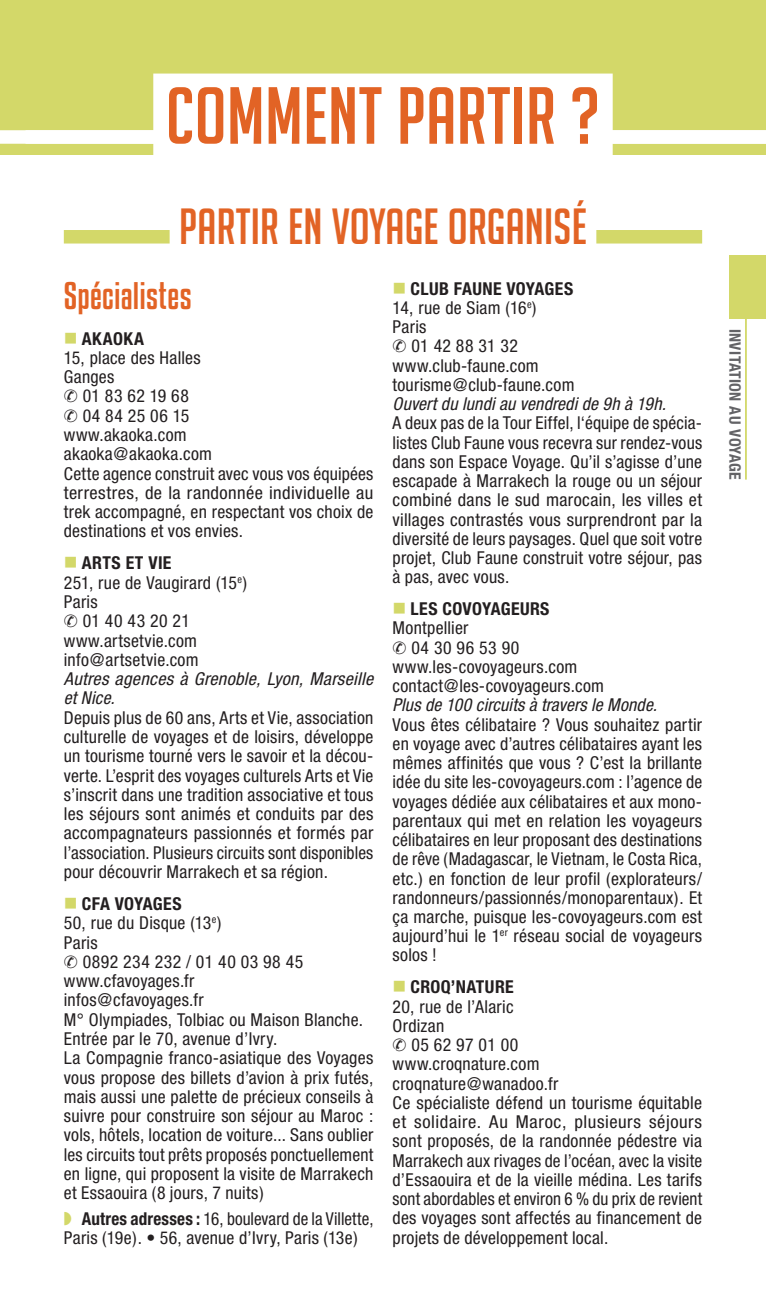
<style>
.page{position:relative;width:766px;height:1308px;background:#fff}
.page>*{position:absolute;margin:0;border:0;box-sizing:border-box;transform-origin:0 0}
.T1{font:78.75px "Big Noodle Titling";letter-spacing:.005em;color:#e26325}
.T2{font:49.5px "Big Noodle Titling";letter-spacing:.005em;color:#e26325}
.T3{font:33.75px "Kenyan Coffee Rg";letter-spacing:.005em;color:#e26325}
.descriptif{font:condensed 17.78px/19.1px "Helvetica Neue";letter-spacing:.015em;color:#231f20;text-align:justify}
.EtbsRenseignement{font:condensed 17.78px/19.3px "Helvetica Neue";letter-spacing:.015em;color:#231f20}
.mig{font:italic condensed 17.78px/19.3px "Helvetica Neue";letter-spacing:.01em;color:#231f20}
.EtbsAdresse{font:condensed 17.78px "Helvetica Neue";letter-spacing:.01em;color:#231f20}
.descriptif-2{font:condensed 17.78px/19.3px "Helvetica Neue";letter-spacing:.015em;color:#231f20;scale:.96 1}
.t1{font:700 condensed 17.78px "Helvetica Neue";letter-spacing:.02em;color:#231f20}
.Etbscpvillepays{font:condensed 17.78px "Helvetica Neue";letter-spacing:.015em;color:#231f20}
.t2{font:700 condensed 15.75px "Helvetica Neue";letter-spacing:.025em;color:#636366}
.s1{font-weight:700}
</style>
<div class="page">
<div style="left:64px;top:230px;width:638px;height:13px;background:#d3d869"></div>
<div style="left:169px;top:205px;width:427px;height:43px;background:#fff"></div>
<div style="left:0;top:0;width:765px;height:155px;background:#d3d869"></div>
<hr style="left:744px;top:303px;width:2px;height:176px;background:#d3d869">
<div style="left:729px;top:255px;width:36px;height:64px;background:#d3d869"></div>
<div style="left:0;top:130px;width:765px;height:14px;background:#fff"></div>
<div style="left:153px;top:74px;width:459px;height:83px;background:#fff"></div>
<p class="T1" style="left:166px;top:73px;width:435px">COMMENT PARTIR ?</p>
<p class="T2" style="left:179px;top:199px;width:409px">PARTIR EN VOYAGE ORGANISÉ</p>
<p class="T3" style="left:64px;top:276px;width:129px">Spécialistes</p>
<p class="t1" style="left:82px;top:327px;width:64px">AKAOKA</p>
<p class="EtbsAdresse" style="left:64px;top:347px;width:138px">15, place des Halles</p>
<p class="Etbscpvillepays" style="left:64px;top:366px;width:52px">Ganges</p>
<p class="EtbsRenseignement" style="left:83px;top:386px;width:108px">01 83 62 19 68</p>
<p class="EtbsRenseignement" style="left:83px;top:405px;width:108px">04 84 25 06 15</p>
<p class="EtbsRenseignement" style="left:64px;top:425px;width:124px">www.akaoka.com</p>
<p class="EtbsRenseignement" style="left:64px;top:444px;width:150px">akaoka@akaoka.com</p>
<p class="descriptif" style="left:64px;top:463px;width:311px">Cette agence construit avec vous vos équipées terrestres, de la randonnée individuelle au trek accompagné, en respectant vos choix de destinations et vos envies.</p>
<p class="t1" style="left:82px;top:552px;width:91px">ARTS ET VIE</p>
<p class="EtbsAdresse" style="left:64px;top:572px;width:185px">251, rue de Vaugirard (15<sup>e</sup>)</p>
<p class="Etbscpvillepays" style="left:64px;top:591px;width:35px">Paris</p>
<p class="EtbsRenseignement" style="left:83px;top:611px;width:109px">01 40 43 20 21</p>
<p class="EtbsRenseignement" style="left:64px;top:630px;width:135px">www.artsetvie.com</p>
<p class="EtbsRenseignement" style="left:64px;top:649px;width:136px">info@artsetvie.com</p>
<p class="mig" style="left:64px;top:669px;width:311px">Autres agences à Grenoble, Lyon, Marseille et Nice.</p>
<p class="descriptif" style="left:64px;top:707px;width:311px">Depuis plus de 60 ans, Arts et Vie, association culturelle de voyages et de loisirs, développe un tourisme tourné vers le savoir et la décou&shy;verte. L’esprit des voyages culturels Arts et Vie s’inscrit dans une tradition associative et tous les séjours sont animés et conduits par des accompagnateurs passionnés et formés par l’association. Plusieurs circuits sont disponibles pour découvrir Marrakech et sa région.</p>
<p class="t1" style="left:82px;top:893px;width:101px">CFA VOYAGES</p>
<p class="EtbsAdresse" style="left:64px;top:912px;width:159px">50, rue du Disque (13<sup>e</sup>)</p>
<p class="Etbscpvillepays" style="left:64px;top:932px;width:35px">Paris</p>
<p class="EtbsRenseignement" style="left:83px;top:951px;width:222px">0892 234 232 / 01 40 03 98 45</p>
<p class="EtbsRenseignement" style="left:64px;top:971px;width:132px">www.cfavoyages.fr</p>
<p class="EtbsRenseignement" style="left:64px;top:990px;width:141px">infos@cfavoyages.fr</p>
<p class="EtbsRenseignement" style="left:64px;top:1009px;width:300px">M° Olympiades, Tolbiac ou Maison Blanche.<br>Entrée par le 70, avenue d’Ivry.</p>
<p class="descriptif" style="left:64px;top:1048px;width:311px">La Compagnie franco-asiatique des Voyages vous propose des billets d’avion à prix futés, mais aussi une palette de précieux conseils à suivre pour construire son séjour au Maroc : vols, hôtels, location de voiture... Sans oublier les circuits tout prêts proposés ponctuellement en ligne, qui proposent la visite de Marrakech et Essaouira (8 jours, 7 nuits)</p>
<p class="descriptif-2" style="left:64px;top:1208px;width:324px;text-indent:18px"><span class="s1">Autres adresses :</span> 16, boulevard de la Villette,<br>Paris (19e). • 56, avenue d’Ivry, Paris (13e)</p>
<p class="t1" style="left:410px;top:277px;width:164px">CLUB FAUNE VOYAGES</p>
<p class="EtbsAdresse" style="left:392px;top:297px;width:145px">14, rue de Siam (16<sup>e</sup>)</p>
<p class="Etbscpvillepays" style="left:392px;top:316px;width:35px">Paris</p>
<p class="EtbsRenseignement" style="left:411px;top:336px;width:108px">01 42 88 31 32</p>
<p class="EtbsRenseignement" style="left:392px;top:355px;width:148px">www.club-faune.com</p>
<p class="EtbsRenseignement" style="left:392px;top:375px;width:183px">tourisme@club-faune.com</p>
<p class="mig" style="left:392px;top:394px;width:275px">Ouvert du lundi au vendredi de 9h à 19h.</p>
<p class="descriptif" style="left:392px;top:413px;width:311px">A deux pas de la Tour Eiffel, l‘équipe de spécia&shy;listes Club Faune vous recevra sur rendez-vous dans son Espace Voyage. Qu’il s’agisse d’une escapade à Marrakech la rouge ou un séjour combiné dans le sud marocain, les villes et villages contrastés vous surprendront par la diversité de leurs paysages. Quel que soit votre projet, Club Faune construit votre séjour, pas à pas, avec vous.</p>
<p class="t1" style="left:410px;top:598px;width:140px">LES COVOYAGEURS</p>
<p class="Etbscpvillepays" style="left:392px;top:618px;width:77px">Montpellier</p>
<p class="EtbsRenseignement" style="left:411px;top:637px;width:109px">04 30 96 53 90</p>
<p class="EtbsRenseignement" style="left:392px;top:657px;width:186px">www.les-covoyageurs.com</p>
<p class="EtbsRenseignement" style="left:392px;top:676px;width:213px">contact@les-covoyageurs.com</p>
<p class="mig" style="left:392px;top:695px;width:266px">Plus de 100 circuits à travers le Monde.</p>
<p class="descriptif" style="left:392px;top:714px;width:311px">Vous êtes célibataire ? Vous souhaitez partir en voyage avec d’autres célibataires ayant les mêmes affinités que vous ? C’est la brillante idée du site les-covoyageurs.com : l’agence de voyages dédiée aux célibataires et aux mono&shy;parentaux qui met en relation les voyageurs célibataires en leur proposant des destinations de rêve (Madagascar, le Vietnam, le Costa Rica, etc.) en fonction de leur profil (explorateurs/ randonneurs/passionnés/monoparentaux). Et ça marche, puisque les-covoyageurs.com est aujourd’hui le 1<sup>er</sup> réseau social de voyageurs solos !</p>
<p class="t1" style="left:410px;top:976px;width:105px">CROQ’NATURE</p>
<p class="EtbsAdresse" style="left:392px;top:996px;width:122px">20, rue de l’Alaric</p>
<p class="Etbscpvillepays" style="left:392px;top:1015px;width:53px">Ordizan</p>
<p class="EtbsRenseignement" style="left:411px;top:1035px;width:108px">05 62 97 01 00</p>
<p class="EtbsRenseignement" style="left:392px;top:1054px;width:148px">www.croqnature.com</p>
<p class="EtbsRenseignement" style="left:392px;top:1073px;width:167px">croqnature@wanadoo.fr</p>
<p class="descriptif" style="left:392px;top:1092px;width:311px">Ce spécialiste défend un tourisme équitable et solidaire. Au Maroc, plusieurs séjours sont proposés, de la randonnée pédestre via Marrakech aux rivages de l’océan, avec la visite d’Essaouira et de la vieille médina. Les tarifs sont abordables et environ 6 % du prix de revient des voyages sont affectés au financement de projets de développement local.</p>
<p class="t2" style="left:744px;top:328px;width:153px;rotate:90deg">INVITATION AU VOYAGE</p>
</div>
